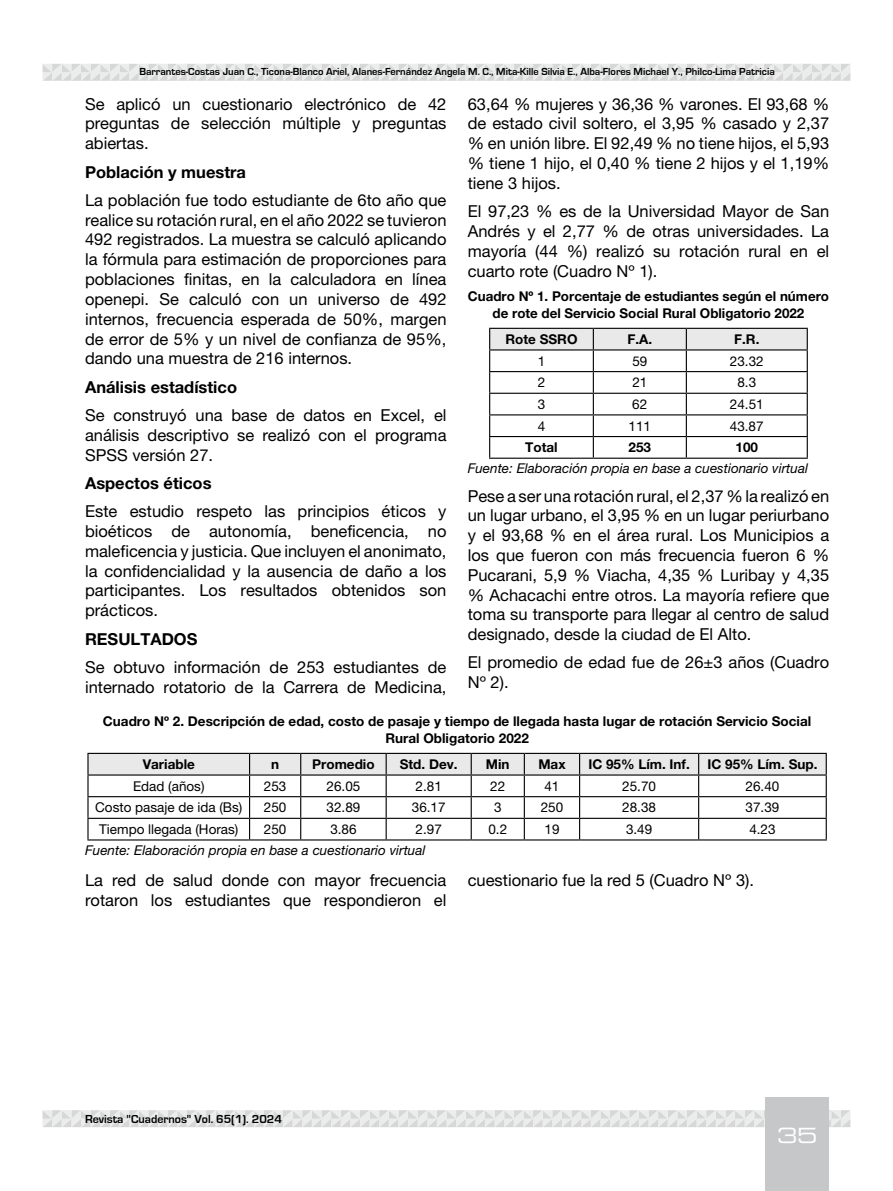
<style>
.page{position:relative;width:893px;height:1191px;background:#fff}
.page>*{position:absolute;margin:0;border:0;box-sizing:border-box;transform-origin:0 0}
.t1{font:21px "Eurostile LT Std Ex 2";color:#fff}
.t2{font:16.5px/19.8px "Helvetica Neue LT Std";color:#000;text-align:justify}
.t3{font:700 16.5px "Helvetica Neue LT Std";color:#000}
.t4{font:700 13.5px/16.2px "Helvetica Neue LT Std";color:#000;text-align:center}
.t5{font:13.5px "Helvetica Neue LT Std";color:#000}
.t6{font:italic 13.5px "Helvetica Neue LT Std";color:#000}
.t7{font:700 12px "Eurostile";color:#000}
.t8{font:700 10.5px "Eurostile";color:#000}
</style>
<div class="page">
<svg style="left:43px;top:64px;width:807px;height:17px;background:#e2e3e3"></svg>
<svg style="left:43px;top:1110px;width:807px;height:17px;background:#e2e3e3"></svg>
<div style="left:765px;top:1097px;width:64px;height:94px;background:#c6c7c8"></div>
<svg style="left:489px;top:328px;width:319px;height:129px"></svg>
<hr style="left:489px;top:457px;width:104px;height:2px;background:#000">
<hr style="left:593px;top:457px;width:93px;height:2px;background:#000">
<hr style="left:686px;top:457px;width:122px;height:2px;background:#000">
<hr style="left:87px;top:753px;width:163px;height:1px;background:#000">
<hr style="left:87px;top:754px;width:2px;height:20px;background:#000">
<hr style="left:87px;top:774px;width:163px;height:1px;background:#000">
<hr style="left:87px;top:775px;width:2px;height:21px;background:#000">
<hr style="left:87px;top:796px;width:163px;height:1px;background:#000">
<hr style="left:87px;top:797px;width:2px;height:20px;background:#000">
<hr style="left:87px;top:817px;width:163px;height:2px;background:#000">
<hr style="left:87px;top:819px;width:2px;height:20px;background:#000">
<svg style="left:88px;top:753px;width:739px;height:86px"></svg>
<hr style="left:87px;top:839px;width:163px;height:1px;background:#000">
<hr style="left:250px;top:839px;width:51px;height:1px;background:#000">
<hr style="left:301px;top:839px;width:85px;height:1px;background:#000">
<hr style="left:386px;top:839px;width:85px;height:1px;background:#000">
<hr style="left:471px;top:839px;width:53px;height:1px;background:#000">
<hr style="left:524px;top:839px;width:56px;height:1px;background:#000">
<hr style="left:580px;top:839px;width:119px;height:1px;background:#000">
<hr style="left:699px;top:839px;width:128px;height:1px;background:#000">
<p class="t8" style="left:139px;top:66px;width:637px">Barrantes-Costas Juan C., Ticona-Blanco Ariel, Alanes-Fernández Angela M. C., Mita-Kille Silvia E., Alba-Flores Michael Y., Philco-Lima Patricia</p>
<p class="t2" style="left:85px;top:94px;width:363px">Se aplicó un cuestionario electrónico de 42 preguntas de selección múltiple y preguntas abiertas.</p>
<p class="t3" style="left:85px;top:161px;width:162px">Población y muestra</p>
<p class="t2" style="left:85px;top:190px;width:363px">La población fue todo estudiante de 6to año que realice su rotación rural, en el año 2022 se tuvieron 492 registrados. La muestra se calculó aplicando la fórmula para estimación de proporciones para poblaciones finitas, en la calculadora en línea openepi. Se calculó con un universo de 492 internos, frecuencia esperada de 50%, margen de error de 5% y un nivel de confianza de 95%, dando una muestra de 216 internos.</p>
<p class="t3" style="left:85px;top:376px;width:154px">Análisis estadístico</p>
<p class="t2" style="left:85px;top:405px;width:363px">Se construyó una base de datos en Excel, el análisis descriptivo se realizó con el programa SPSS versión 27.</p>
<p class="t3" style="left:85px;top:473px;width:128px">Aspectos éticos</p>
<p class="t2" style="left:85px;top:501px;width:363px">Este estudio respeto las principios éticos y bioéticos de autonomía, beneficencia, no maleficencia y justicia. Que incluyen el anonimato, la confidencialidad y la ausencia de daño a los participantes. Los resultados obtenidos son prácticos.</p>
<p class="t3" style="left:85px;top:628px;width:114px">RESULTADOS</p>
<p class="t2" style="left:85px;top:657px;width:363px">Se obtuvo información de 253 estudiantes de internado rotatorio de la Carrera de Medicina,</p>
<p class="t2" style="left:468px;top:94px;width:363px">63,64 % mujeres y 36,36 % varones. El 93,68 % de estado civil soltero, el 3,95 % casado y 2,37 % en unión libre. El 92,49 % no tiene hijos, el 5,93 % tiene 1 hijo, el 0,40 % tiene 2 hijos y el 1,19% tiene 3 hijos.</p>
<p class="t2" style="left:468px;top:201px;width:363px">El 97,23 % es de la Universidad Mayor de San Andrés y el 2,77 % de otras universidades. La mayoría (44 %) realizó su rotación rural en el cuarto rote (Cuadro Nº 1).</p>
<p class="t4" style="left:468px;top:288px;width:363px">Cuadro Nº 1. Porcentaje de estudiantes según el número de rote del Servicio Social Rural Obligatorio 2022</p>
<p class="t4" style="left:505px;top:331px;width:74px">Rote SSRO</p>
<p class="t4" style="left:627px;top:331px;width:26px">F.A.</p>
<p class="t4" style="left:734px;top:331px;width:27px">F.R.</p>
<p class="t5" style="left:538px;top:353px;width:9px">1</p>
<p class="t5" style="left:632px;top:353px;width:17px">59</p>
<p class="t5" style="left:730px;top:353px;width:35px">23.32</p>
<p class="t5" style="left:538px;top:374px;width:9px">2</p>
<p class="t5" style="left:632px;top:374px;width:17px">21</p>
<p class="t5" style="left:737px;top:374px;width:20px">8.3</p>
<p class="t5" style="left:538px;top:396px;width:9px">3</p>
<p class="t5" style="left:632px;top:396px;width:17px">62</p>
<p class="t5" style="left:730px;top:396px;width:35px">24.51</p>
<p class="t5" style="left:538px;top:418px;width:9px">4</p>
<p class="t5" style="left:629px;top:418px;width:24px">111</p>
<p class="t5" style="left:730px;top:418px;width:35px">43.87</p>
<p class="t4" style="left:525px;top:439px;width:34px">Total</p>
<p class="t4" style="left:628px;top:439px;width:24px">253</p>
<p class="t4" style="left:735px;top:439px;width:24px">100</p>
<p class="t6" style="left:468px;top:460px;width:342px">Fuente: Elaboración propia en base a cuestionario virtual</p>
<p class="t2" style="left:468px;top:485px;width:363px">Pese a ser una rotación rural, el 2,37 % la realizó en un lugar urbano, el 3,95 % en un lugar periurbano y el 93,68 % en el área rural. Los Municipios a los que fueron con más frecuencia fueron 6 % Pucarani, 5,9 % Viacha, 4,35 % Luribay y 4,35 % Achacachi entre otros. La mayoría refiere que toma su transporte para llegar al centro de salud designado, desde la ciudad de El Alto.</p>
<p class="t2" style="left:468px;top:652px;width:363px">El promedio de edad fue de 26±3 años (Cuadro<br>Nº 2).</p>
<p class="t4" style="left:103px;top:713px;width:710px">Cuadro Nº 2. Descripción de edad, costo de pasaje y tiempo de llegada hasta lugar de rotación Servicio Social<br>Rural Obligatorio 2022</p>
<p class="t4" style="left:143px;top:756px;width:54px">Variable</p>
<p class="t4" style="left:271px;top:756px;width:10px">n</p>
<p class="t4" style="left:312px;top:756px;width:64px">Promedio</p>
<p class="t4" style="left:400px;top:756px;width:59px">Std. Dev.</p>
<p class="t4" style="left:486px;top:756px;width:25px">Min</p>
<p class="t4" style="left:538px;top:756px;width:29px">Max</p>
<p class="t4" style="left:588px;top:756px;width:103px">IC 95% Lím. Inf.</p>
<p class="t4" style="left:707px;top:756px;width:111px">IC 95% Lím. Sup.</p>
<p class="t5" style="left:133px;top:778px;width:73px">Edad (años)</p>
<p class="t5" style="left:264px;top:778px;width:24px">253</p>
<p class="t5" style="left:327px;top:778px;width:35px">26.05</p>
<p class="t5" style="left:416px;top:778px;width:28px">2.81</p>
<p class="t5" style="left:490px;top:778px;width:17px">22</p>
<p class="t5" style="left:544px;top:778px;width:17px">41</p>
<p class="t5" style="left:622px;top:778px;width:35px">25.70</p>
<p class="t5" style="left:746px;top:778px;width:35px">26.40</p>
<p class="t5" style="left:95px;top:799px;width:149px">Costo pasaje de ida (Bs)</p>
<p class="t5" style="left:264px;top:799px;width:24px">250</p>
<p class="t5" style="left:327px;top:799px;width:35px">32.89</p>
<p class="t5" style="left:412px;top:799px;width:35px">36.17</p>
<p class="t5" style="left:494px;top:799px;width:9px">3</p>
<p class="t5" style="left:541px;top:799px;width:24px">250</p>
<p class="t5" style="left:622px;top:799px;width:35px">28.38</p>
<p class="t5" style="left:746px;top:799px;width:35px">37.39</p>
<p class="t5" style="left:99px;top:821px;width:141px">Tiempo llegada (Horas)</p>
<p class="t5" style="left:264px;top:821px;width:24px">250</p>
<p class="t5" style="left:330px;top:821px;width:28px">3.86</p>
<p class="t5" style="left:416px;top:821px;width:28px">2.97</p>
<p class="t5" style="left:488px;top:821px;width:20px">0.2</p>
<p class="t5" style="left:544px;top:821px;width:17px">19</p>
<p class="t5" style="left:626px;top:821px;width:28px">3.49</p>
<p class="t5" style="left:749px;top:821px;width:28px">4.23</p>
<p class="t6" style="left:85px;top:842px;width:342px">Fuente: Elaboración propia en base a cuestionario virtual</p>
<p class="t2" style="left:85px;top:870px;width:363px">La red de salud donde con mayor frecuencia rotaron los estudiantes que respondieron el</p>
<p class="t2" style="left:468px;top:870px;width:288px">cuestionario fue la red 5 (Cuadro Nº 3).</p>
<p class="t7" style="left:85px;top:1112px;width:198px">Revista "Cuadernos" Vol. 65(1). 2024</p>
<p class="t1" style="left:777px;top:1121px;width:42px">35</p>
</div>
